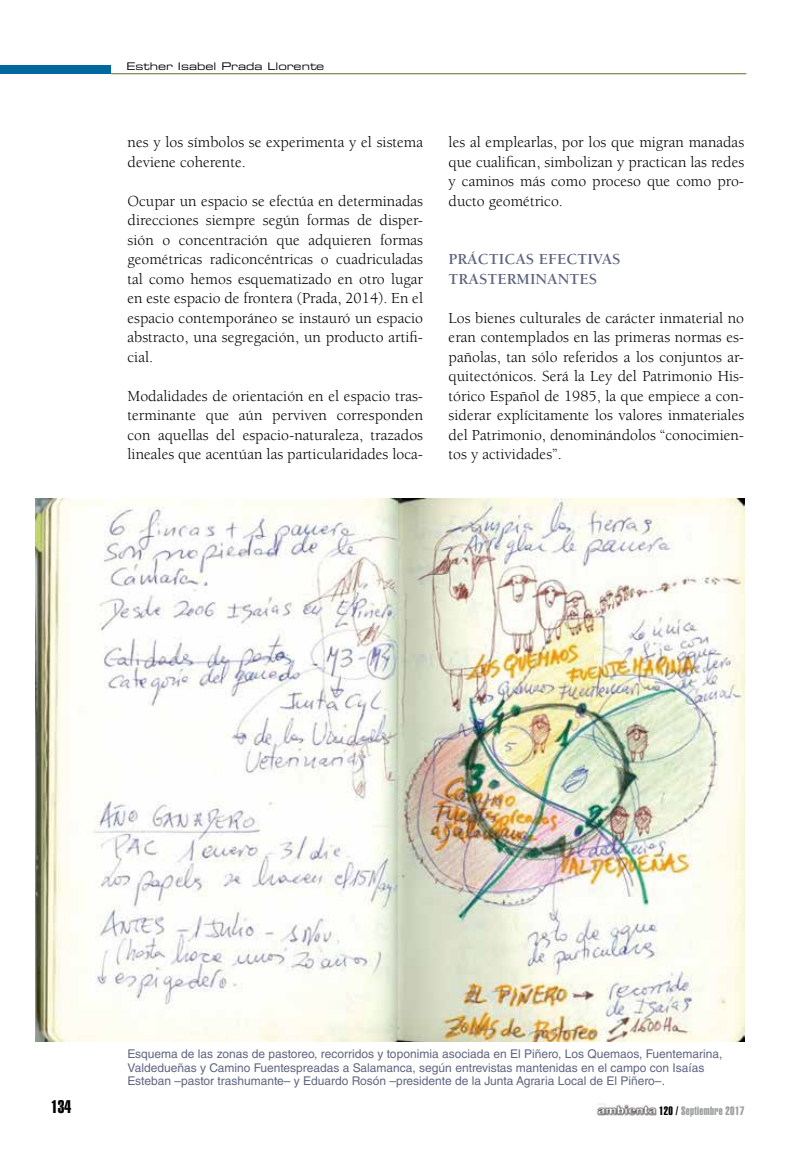
<style>
.page{position:relative;width:808px;height:1149px;background:#fff}
.page>*{position:absolute;margin:0;border:0;box-sizing:border-box;transform-origin:0 0}
.t1{font:18px "Helvetica LT Std Extra Comp";color:#000}
.t2{font:15.75px/19.5px "Berkeley Std";color:#000;text-align:justify}
.t3{font:700 15.75px/19.5px "Berkeley Std";color:#5f6581}
.t4{font:12px/13.5px "Helvetica LT Std";color:#5f6581}
.t5{font:12px "Helvetica LT Std Extra Comp";letter-spacing:.025em;color:#9c9e9f}
.t6{font:10.5px "Eurostile LT Std Ex 2";color:#000}
.s1{color:#000}
</style>
<div class="page">
<div style="left:0;top:65px;width:111px;height:9px;background:#00689e"></div>
<hr style="left:111px;top:73px;width:635px;height:1px;background:#5f6d27">
<img style="left:596px;top:1103px;width:61px;height:13px">
<img style="left:35px;top:498px;width:709px;height:542px">
<p class="t6" style="left:126px;top:59px;width:199px">Esther Isabel Prada Llorente</p>
<p class="t2" style="left:128px;top:133px;width:297px">nes y los símbolos se experimenta y el sistema deviene coherente.</p>
<p class="t2" style="left:128px;top:191px;width:297px">Ocupar un espacio se efectúa en determinadas direcciones siempre según formas de disper&shy;sión o concentración que adquieren formas geométricas radiconcéntricas o cuadriculadas tal como hemos esquematizado en otro lugar en este espacio de frontera (Prada, 2014). En el espacio contemporáneo se instauró un espacio abstracto, una segregación, un producto artifi&shy;cial.</p>
<p class="t2" style="left:128px;top:386px;width:297px">Modalidades de orientación en el espacio tras&shy;terminante que aún perviven corresponden con aquellas del espacio-naturaleza, trazados lineales que acentúan las particularidades loca-</p>
<p class="t2" style="left:449px;top:133px;width:297px">les al emplearlas, por los que migran manadas que cualifican, simbolizan y practican las redes y caminos más como proceso que como pro&shy;ducto geométrico.</p>
<p class="t3" style="left:449px;top:250px;width:174px">PRÁCTICAS EFECTIVAS<br>TRASTERMINANTES</p>
<p class="t2" style="left:449px;top:308px;width:297px">Los bienes culturales de carácter inmaterial no eran contemplados en las primeras normas es&shy;pañolas, tan sólo referidos a los conjuntos ar&shy;quitectónicos. Será la Ley del Patrimonio His&shy;tórico Español de 1985, la que empiece a con&shy;siderar explícitamente los valores inmateriales del Patrimonio, denominándolos “conocimien&shy;tos y actividades”.</p>
<p class="t4" style="left:128px;top:1046px;width:596px">Esquema de las zonas de pastoreo, recorridos y toponimia asociada en El Piñero, Los Quemaos, Fuentemarina,<br>Valdedueñas y Camino Fuentespreadas a Salamanca, según entrevistas mantenidas en el campo con Isaías<br>Esteban –pastor trashumante– y Eduardo Rosón –presidente de la Junta Agraria Local de El Piñero–.</p>
<p class="t1" style="left:51px;top:1095px;width:21px">134</p>
<p class="t5" style="left:659px;top:1103px;width:87px"><span class="s1">120 /</span> Septiembre 2017</p>
</div>
